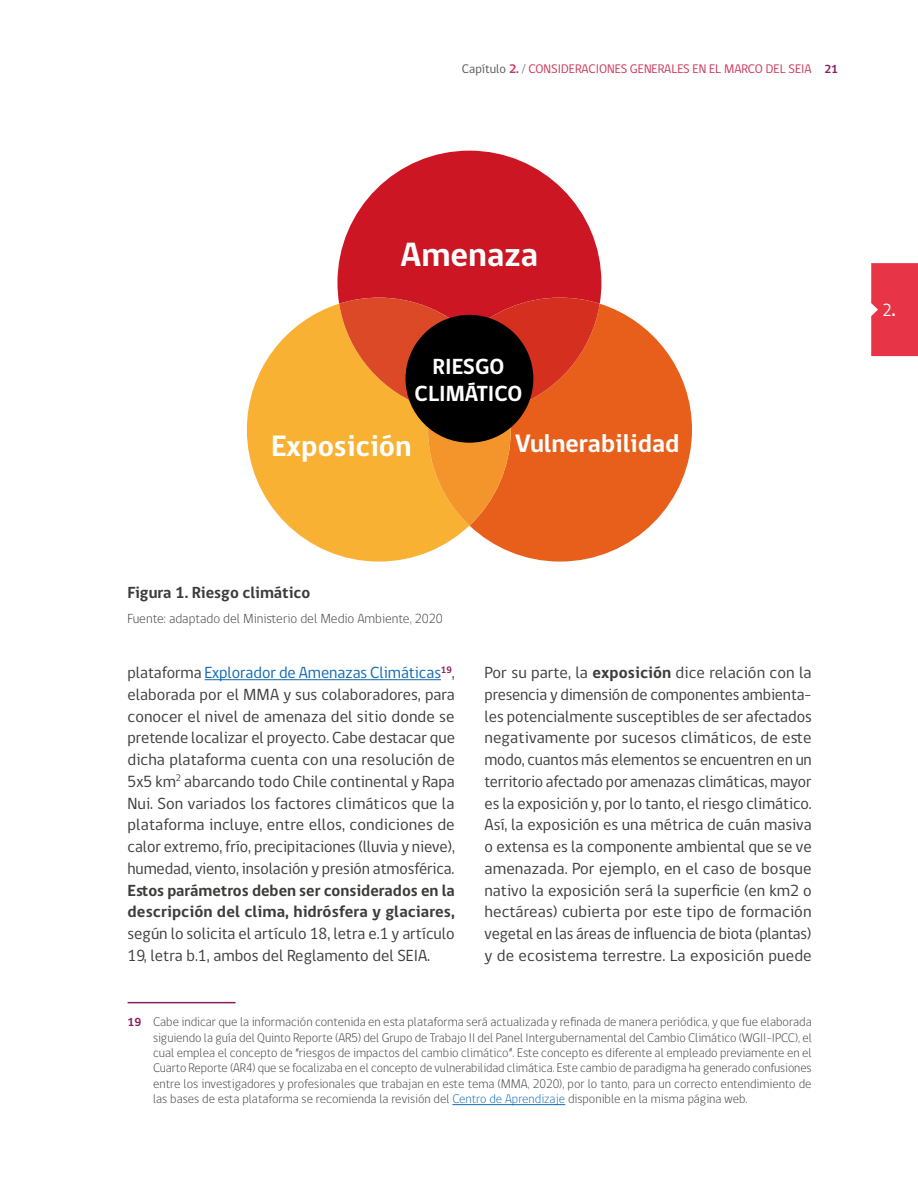
<style>
.page{position:relative;width:918px;height:1188px;background:#fff}
.page>*{position:absolute;margin:0;border:0;box-sizing:border-box;transform-origin:0 0}
.t1{font:700 34.5px "gob CL";color:#fff}
.t2{font:700 30.15px "gob CL";color:#fff}
.t3{font:700 25.95px "gob CL";color:#fff}
.t4{font:700 22.5px "gob CL";color:#fff}
.t5{font:18px "gob CL";color:#fff;scale:.95 1}
.Texto_BASE_COLUMNAS{font:16.5px/21.8px "gob CL";color:#3c3c3b;text-align:justify}
.Pie_de_foto{font:700 16.5px "gob CL";color:#3c3c3b}
.Pie_de_foto-2{font:300 13.5px "gob CL";color:#3c3c3b}
.Notas_al_Pie_de_pági{font:300 12.75px/15.3px "gob CL";color:#3c3c3b;text-align:justify}
.t6{font:12.75px "gob CL";color:#c9375a}
.s1{color:#575756}
.s2{font-weight:700}
.s3{font-weight:700;font-size:12px;color:#8b1f61}
.s4{color:#0f69b4}
</style>
<div class="page">
<hr style="left:205px;top:679px;width:236px;height:1px;background:#0f69b4">
<hr style="left:128px;top:1002px;width:108px;height:1px;background:#8b1f61">
<hr style="left:452px;top:1104px;width:113px;height:1px;background:#0f69b4">
<svg style="left:470px;top:304px;width:222px;height:258px;fill:#e75f1b"></svg>
<svg style="left:247px;top:304px;width:222px;height:258px;fill:#f8b132"></svg>
<svg style="left:337px;top:151px;width:264px;height:183px;fill:#cc1623"></svg>
<svg style="left:339px;top:298px;width:261px;height:228px;background:#e87226"></svg>
<div style="left:406px;top:315px;width:127px;height:128px;background:#000;border-radius:50%"></div>
<div style="left:871px;top:263px;width:47px;height:93px;background:#e73446"></div>
<p class="t6" style="left:462px;top:60px;width:378px"><span class="s1">Capítulo</span> <span class="s2">2.</span> <span class="s1">/</span> CONSIDERACIONES GENERALES EN EL MARCO DEL SEIA <span class="s3">21</span></p>
<p class="t1" style="left:401px;top:231px;width:139px">Amenaza</p>
<p class="t4" style="left:433px;top:351px;width:73px">RIESGO</p>
<p class="t4" style="left:415px;top:378px;width:109px">CLIMÁTICO</p>
<p class="t2" style="left:271px;top:425px;width:142px">Exposición</p>
<p class="t3" style="left:515px;top:426px;width:166px">Vulnerabilidad</p>
<p class="Pie_de_foto" style="left:128px;top:582px;width:184px">Figura 1. Riesgo climático</p>
<p class="Pie_de_foto-2" style="left:128px;top:609px;width:317px">Fuente: adaptado del Ministerio del Medio Ambiente, 2020</p>
<p class="Texto_BASE_COLUMNAS" style="left:128px;top:662px;width:329px">plataforma <span class="s4">Explorador de Amenazas Climáticas</span><sup>19</sup>, elaborada por el MMA y sus colaboradores, para conocer el nivel de amenaza del sitio donde se pretende localizar el proyecto. Cabe destacar que dicha plataforma cuenta con una resolución de 5x5 km<sup>2</sup> abarcando todo Chile continental y Rapa Nui. Son variados los factores climáticos que la plataforma incluye, entre ellos, condiciones de calor extremo, frío, precipitaciones (lluvia y nieve), humedad, viento, insolación y presión atmosférica.<br><span class="s2">Estos parámetros deben ser considerados en la descripción del clima, hidrósfera y glaciares, </span>según lo solicita el artículo 18, letra e.1 y artículo 19, letra b.1, ambos del Reglamento del SEIA.</p>
<p class="Texto_BASE_COLUMNAS" style="left:485px;top:662px;width:329px">Por su parte, la <span class="s2">exposición</span> dice relación con la presencia y dimensión de componentes ambienta&shy;les potencialmente susceptibles de ser afectados negativamente por sucesos climáticos, de este modo, cuantos más elementos se encuentren en un territorio afectado por amenazas climáticas, mayor es la exposición y, por lo tanto, el riesgo climático.<br>Así, la exposición es una métrica de cuán masiva o extensa es la componente ambiental que se ve amenazada. Por ejemplo, en el caso de bosque nativo la exposición será la superficie (en km2 o hectáreas) cubierta por este tipo de formación vegetal en las áreas de influencia de biota (plantas) y de ecosistema terrestre. La exposición puede</p>
<p class="Notas_al_Pie_de_pági" style="left:153px;top:1015px;width:660px;text-indent:-26px"><span class="s3">19</span> Cabe indicar que la información contenida en esta plataforma será actualizada y refinada de manera periódica, y que fue elaborada siguiendo la guía del Quinto Reporte (AR5) del Grupo de Trabajo II del Panel Intergubernamental del Cambio Climático (WGII-IPCC), el cual emplea el concepto de “riesgos de impactos del cambio climático”. Este concepto es diferente al empleado previamente en el Cuarto Reporte (AR4) que se focalizaba en el concepto de vulnerabilidad climática. Este cambio de paradigma ha generado confusiones entre los investigadores y profesionales que trabajan en este tema (MMA, 2020), por lo tanto, para un correcto entendimiento de las bases de esta plataforma se recomienda la revisión del <span class="s4">Centro de Aprendizaje</span> disponible en la misma página web.</p>
<p class="t5" style="left:883px;top:298px;width:15px">2<span class="s2">.</span></p>
</div>
